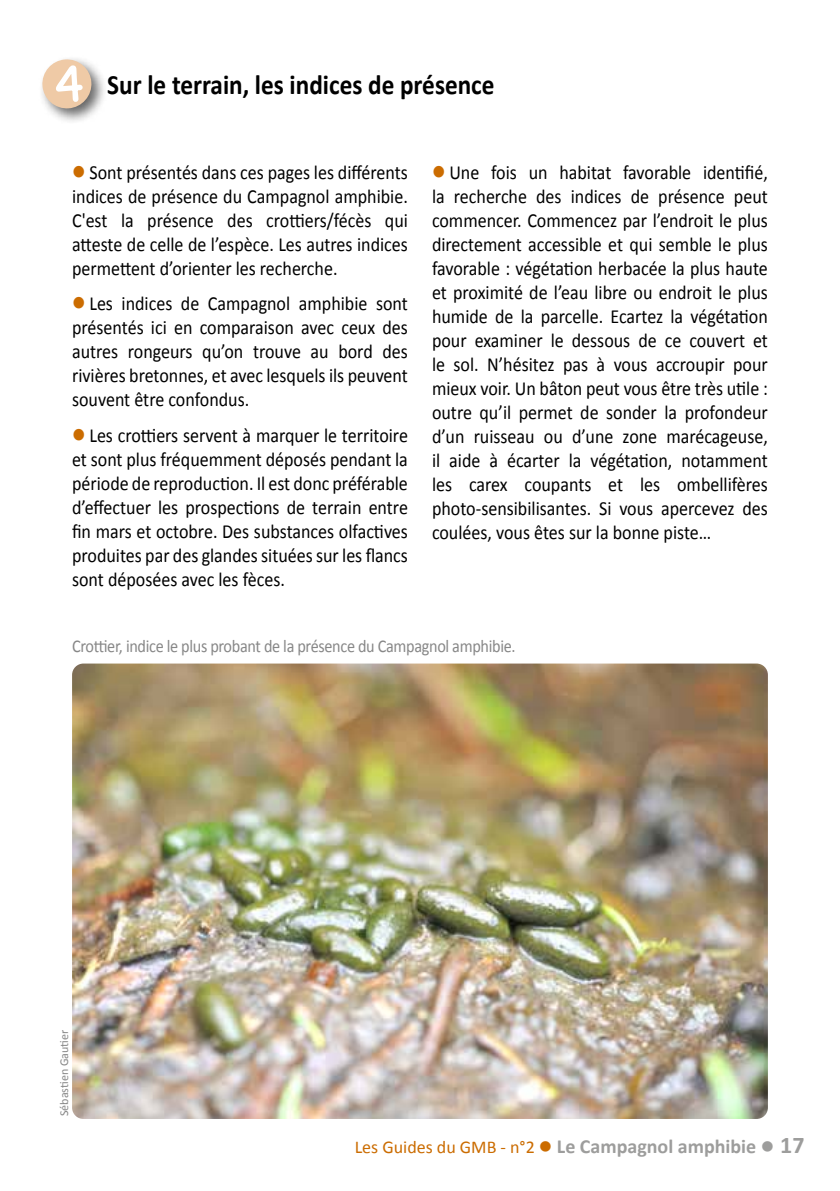
<style>
.page{position:relative;width:840px;height:1191px;background:#fff}
.page>*{position:absolute;margin:0;border:0;box-sizing:border-box;transform-origin:0 0}
.t1{font:700 28px "Calibri";color:#000;scale:.9 1}
.t2{font:20px/24px "Calibri";color:#000;text-align:justify;scale:.9 1}
.t3{font:700 20px "Calibri";color:#9d9d9c}
.t4{font:18px "Calibri";letter-spacing:-.02em;color:#878787;scale:.9 1}
.t5{font:12px "Calibri";color:#878787}
.s1{color:#cb6c00}
.s2{font-weight:400;font-size:18px;color:#cb6c00}
.s3{font-size:24px}
</style>
<div class="page">
<div style="left:38px;top:55px;width:70px;height:70px;background:#000;opacity:.6"></div>
<img style="left:72px;top:663px;width:695px;height:456px">
<svg style="left:41px;top:59px;width:51px;height:50px;background:#e7ccb1"></svg>
<h1 class="t1" style="left:107px;top:67px;width:431px">Sur le terrain, les indices de présence</h1>
<p class="t2" style="left:72px;top:160px;width:374px"><span class="s1">●</span> Sont présentés dans ces pages les différents indices de présence du Campagnol amphibie.<br>C'est la présence des crottiers/fécès qui atteste de celle de l’espèce. Les autres indices permettent d’orienter les recherche.</p>
<p class="t2" style="left:72px;top:292px;width:374px"><span class="s1">●</span> Les indices de Campagnol amphibie sont présentés ici en comparaison avec ceux des autres rongeurs qu’on trouve au bord des rivières bretonnes, et avec lesquels ils peuvent souvent être confondus.</p>
<p class="t2" style="left:72px;top:423px;width:374px"><span class="s1">●</span> Les crottiers servent à marquer le territoire et sont plus fréquemment déposés pendant la période de reproduction. Il est donc préférable d’effectuer les prospections de terrain entre fin mars et octobre. Des substances olfactives produites par des glandes situées sur les flancs sont déposées avec les fèces.</p>
<p class="t2" style="left:432px;top:160px;width:374px"><span class="s1">●</span> Une fois un habitat favorable identifié, la recherche des indices de présence peut commencer. Commencez par l’endroit le plus directement accessible et qui semble le plus favorable : végétation herbacée la plus haute et proximité de l’eau libre ou endroit le plus humide de la parcelle. Ecartez la végétation pour examiner le dessous de ce couvert et le sol. N’hésitez pas à vous accroupir pour mieux voir. Un bâton peut vous être très utile : outre qu’il permet de sonder la profondeur d’un ruisseau ou d’une zone marécageuse, il aide à écarter la végétation, notamment les carex coupants et les ombellifères photo-sensibilisantes. Si vous apercevez des coulées, vous êtes sur la bonne piste…</p>
<p class="t4" style="left:72px;top:634px;width:494px">Crottier, indice le plus probant de la présence du Campagnol amphibie.</p>
<p class="t5" style="left:56px;top:1116px;width:88px;rotate:-90deg">Sébastien Gautier</p>
<p class="t3" style="left:354px;top:1134px;width:451px"><span class="s2">Les Guides du GMB - n°2</span> <span class="s1">●</span> Le Campagnol amphibie ● <span class="s3">17</span></p>
</div>
